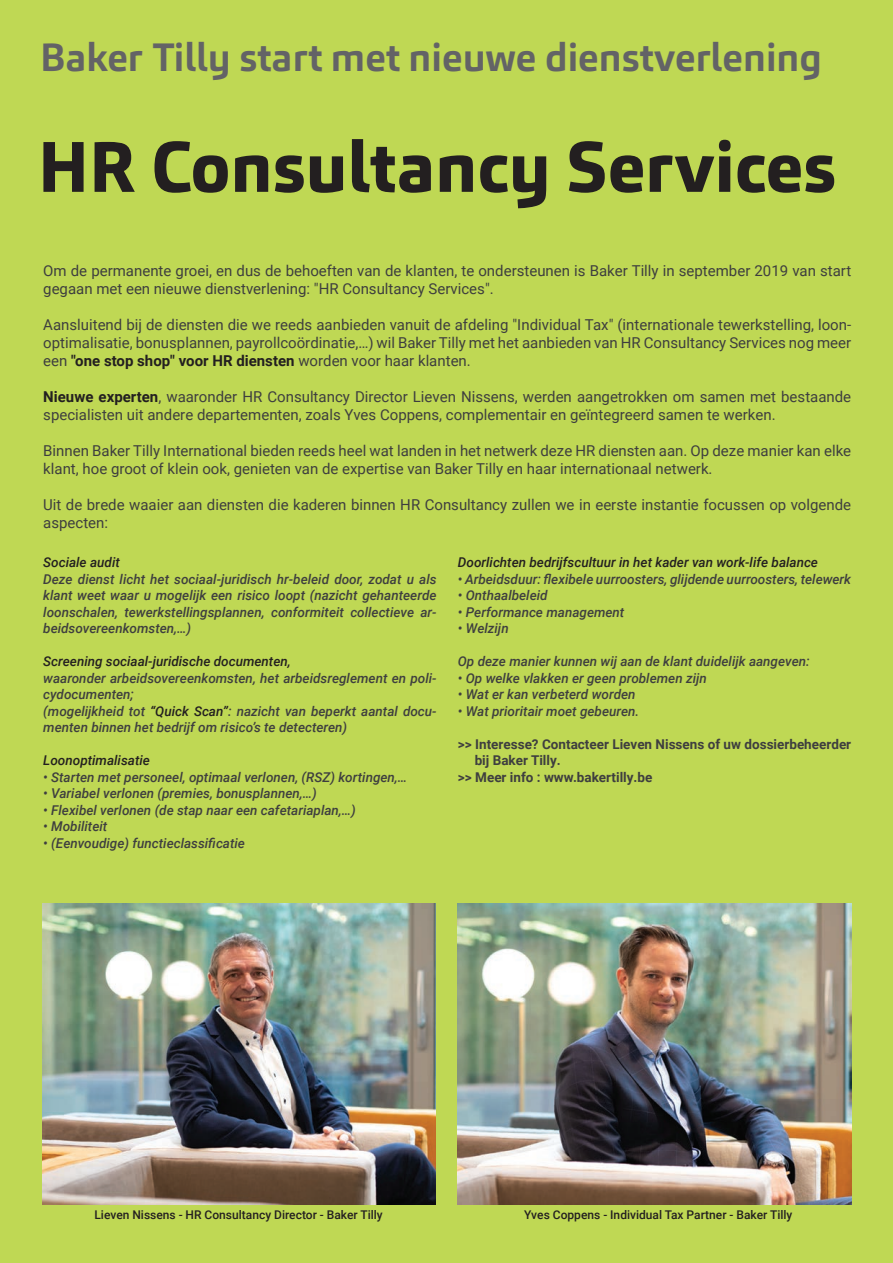
<style>
.page{position:relative;width:893px;height:1263px;background:#bfd854}
.page>*{position:absolute;margin:0;border:0;box-sizing:border-box;transform-origin:0 0}
.t1{font:800 70.5px "Carnac";color:#231f20}
.t2{font:700 39px "Carnac";color:#636366}
.t3{font:15px/18px "Roboto";color:#3e3e3f}
.t4{font:italic 500 13.5px/16.5px "Roboto";color:#3e3e3f;text-align:justify}
.t5{font:italic 500 13.5px "Roboto";color:#231f20}
.t6{font:700 13.5px "Roboto";color:#3e3e3f}
.t7{font:500 12px "Roboto";color:#231f20}
.s1{font-weight:700;color:#231f20}
.s2{color:#231f20}
</style>
<div class="page">
<img style="left:458px;top:903px;width:393px;height:301px">
<img style="left:43px;top:903px;width:393px;height:301px">
<h2 class="t2" style="left:40px;top:33px;width:783px">Baker Tilly start met nieuwe dienstverlening</h2>
<h1 class="t1" style="left:38px;top:122px;width:799px">HR Consultancy Services</h1>
<p class="t3" style="left:43px;top:261px;width:809px">Om de permanente groei, en dus de behoeften van de klanten, te ondersteunen is Baker Tilly in september 2019 van start gegaan met een nieuwe dienstverlening: "HR Consultancy Services".</p>
<p class="t3" style="left:43px;top:315px;width:809px;text-align:justify">Aansluitend bij de diensten die we reeds aanbieden vanuit de afdeling "Individual Tax" (internationale tewerkstelling, loon&shy;optimalisatie, bonusplannen, payrollcoördinatie,…) wil Baker Tilly met het aanbieden van HR Consultancy Services nog meer een <span class="s1">"one stop shop" voor HR diensten</span> worden voor haar klanten.</p>
<p class="t3" style="left:43px;top:387px;width:809px"><span class="s1">Nieuwe experten</span>, waaronder HR Consultancy Director Lieven Nissens, werden aangetrokken om samen met bestaande specialisten uit andere departementen, zoals Yves Coppens, complementair en geïntegreerd samen te werken.</p>
<p class="t3" style="left:43px;top:441px;width:809px">Binnen Baker Tilly International bieden reeds heel wat landen in het netwerk deze HR diensten aan. Op deze manier kan elke klant, hoe groot of klein ook, genieten van de expertise van Baker Tilly en haar internationaal netwerk.</p>
<p class="t3" style="left:43px;top:495px;width:809px">Uit de brede waaier aan diensten die kaderen binnen HR Consultancy zullen we in eerste instantie focussen op volgende aspecten:</p>
<p class="t5" style="left:43px;top:553px;width:78px">Sociale audit</p>
<p class="t4" style="left:43px;top:570px;width:395px">Deze dienst licht het sociaal-juridisch hr-beleid door, zodat u als klant weet waar u mogelijk een risico loopt (nazicht gehanteerde loonschalen, tewerkstellingsplannen, conformiteit collectieve ar&shy;beidsovereenkomsten,…)</p>
<p class="t5" style="left:43px;top:652px;width:249px">Screening sociaal-juridische documenten,</p>
<p class="t4" style="left:43px;top:669px;width:395px;text-align:left">waaronder arbeidsovereenkomsten, het arbeidsreglement en poli&shy;cydocumenten;<br>(mogelijkheid tot <span class="s2">“Quick Scan”</span>: nazicht van beperkt aantal docu&shy;menten binnen het bedrijf om risico’s te detecteren)</p>
<p class="t5" style="left:43px;top:751px;width:108px">Loonoptimalisatie</p>
<p class="t4" style="left:43px;top:768px;width:365px">• Starten met personeel, optimaal verlonen, (RSZ) kortingen,…</p>
<p class="t4" style="left:43px;top:785px;width:275px">• Variabel verlonen (premies, bonusplannen,…)</p>
<p class="t4" style="left:43px;top:801px;width:314px">• Flexibel verlonen (de stap naar een cafetariaplan,…)</p>
<p class="t4" style="left:43px;top:818px;width:66px">• Mobiliteit</p>
<p class="t4" style="left:43px;top:834px;width:203px">• (Eenvoudige) functieclassificatie</p>
<p class="t5" style="left:458px;top:553px;width:362px">Doorlichten bedrijfscultuur in het kader van work-life balance</p>
<p class="t4" style="left:458px;top:570px;width:395px">• Arbeidsduur: flexibele uurroosters, glijdende uurroosters, telewerk</p>
<p class="t4" style="left:458px;top:587px;width:91px">• Onthaalbeleid</p>
<p class="t4" style="left:458px;top:603px;width:168px">• Performance management</p>
<p class="t4" style="left:458px;top:620px;width:52px">• Welzijn</p>
<p class="t4" style="left:458px;top:653px;width:353px">Op deze manier kunnen wij aan de klant duidelijk aangeven:</p>
<p class="t4" style="left:458px;top:669px;width:250px">• Op welke vlakken er geen problemen zijn</p>
<p class="t4" style="left:458px;top:686px;width:179px">• Wat er kan verbeterd worden</p>
<p class="t4" style="left:458px;top:702px;width:183px">• Wat prioritair moet gebeuren.</p>
<p class="t6" style="left:458px;top:734px;width:395px">&gt;&gt; Interesse? Contacteer Lieven Nissens of uw dossierbeheerder</p>
<p class="t6" style="left:475px;top:751px;width:88px">bij Baker Tilly.</p>
<p class="t6" style="left:458px;top:767px;width:196px">&gt;&gt; Meer info : www.bakertilly.be</p>
<p class="t7" style="left:94px;top:1206px;width:290px">Lieven Nissens - HR Consultancy Director - Baker Tilly</p>
<p class="t7" style="left:524px;top:1206px;width:270px">Yves Coppens - Individual Tax Partner - Baker Tilly</p>
</div>
